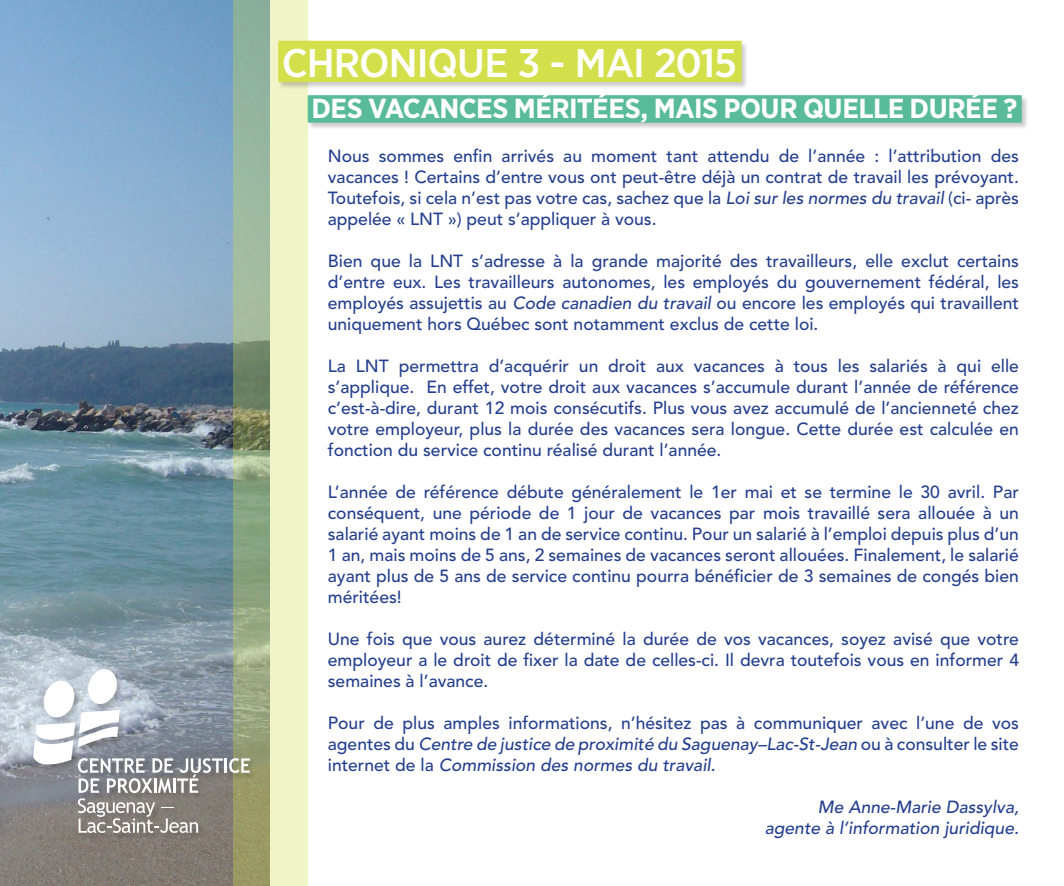
<style>
.page{position:relative;width:1064px;height:886px;background:#fff}
.page>*{position:absolute;margin:0;border:0;box-sizing:border-box;transform-origin:0 0}
.RCN__Titre_N1{font:500 40px "Gotham Narrow";letter-spacing:-.025em;color:#fff;scale:1.06 1}
.RCN__Titre_N2{font:700 27.5px "Gotham Narrow";letter-spacing:-.015em;color:#fff;scale:1.06 1}
.t1{font:500 17.5px/21px "Avenir LT Std";color:#253f8e;text-align:justify}
.t2{font:italic 500 17.5px "Avenir LT Std";color:#253f8e}
.s1{font-style:italic}
</style>
<div class="page">
<img style="left:0;top:0;width:233px;height:886px">
<svg style="left:233px;top:0;width:75px;height:886px;background:#c8d3ab"></svg>
<div style="left:277px;top:41px;width:472px;height:49px;background:#231f20;opacity:.23"></div>
<div style="left:278px;top:41px;width:463px;height:41px;background:#d4df4c"></div>
<div style="left:307px;top:93px;width:721px;height:38px;background:#231f20;opacity:.23"></div>
<div style="left:308px;top:95px;width:714px;height:28px;background:#59bb9a"></div>
<div style="left:33px;top:669px;width:224px;height:171px;background:#231f20;opacity:.23"></div>
<svg style="left:33px;top:669px;width:217px;height:164px"></svg>
<p class="RCN__Titre_N1" style="left:282px;top:38px;width:431px">CHRONIQUE 3 - MAI 2015</p>
<p class="RCN__Titre_N2" style="left:311px;top:90px;width:667px">DES VACANCES MÉRITÉES, MAIS POUR QUELLE DURÉE ?</p>
<p class="t1" style="left:328px;top:146px;width:692px">Nous sommes enfin arrivés au moment tant attendu de l’année : l’attribution des vacances ! Certains d’entre vous ont peut-être déjà un contrat de travail les prévoyant.<br>Toutefois, si cela n’est pas votre cas, sachez que la <span class="s1">Loi sur les normes du travail</span> (ci- après appelée « LNT ») peut s’appliquer à vous.</p>
<p class="t1" style="left:328px;top:251px;width:693px">Bien que la LNT s’adresse à la grande majorité des travailleurs, elle exclut certains d’entre eux. Les travailleurs autonomes, les employés du gouvernement fédéral, les employés assujettis au <span class="s1">Code canadien du travail</span> ou encore les employés qui travaillent uniquement hors Québec sont notamment exclus de cette loi.</p>
<p class="t1" style="left:328px;top:356px;width:692px">La LNT permettra d’acquérir un droit aux vacances à tous les salariés à qui elle s’applique. En effet, votre droit aux vacances s’accumule durant l’année de référence c’est-à-dire, durant 12 mois consécutifs. Plus vous avez accumulé de l’ancienneté chez votre employeur, plus la durée des vacances sera longue. Cette durée est calculée en fonction du service continu réalisé durant l’année.</p>
<p class="t1" style="left:328px;top:482px;width:693px">L’année de référence débute généralement le 1er mai et se termine le 30 avril. Par conséquent, une période de 1 jour de vacances par mois travaillé sera allouée à un salarié ayant moins de 1 an de service continu. Pour un salarié à l’emploi depuis plus d’un 1 an, mais moins de 5 ans, 2 semaines de vacances seront allouées. Finalement, le salarié ayant plus de 5 ans de service continu pourra bénéficier de 3 semaines de congés bien méritées!</p>
<p class="t1" style="left:328px;top:629px;width:693px">Une fois que vous aurez déterminé la durée de vos vacances, soyez avisé que votre employeur a le droit de fixer la date de celles-ci. Il devra toutefois vous en informer 4 semaines à l’avance.</p>
<p class="t1" style="left:328px;top:713px;width:692px">Pour de plus amples informations, n’hésitez pas à communiquer avec l’une de vos agentes du <span class="s1">Centre de justice de proximité du Saguenay–Lac-St-Jean</span> ou à consulter le site internet de la <span class="s1">Commission des normes du travail</span>.</p>
<p class="t2" style="left:818px;top:797px;width:202px">Me Anne-Marie Dassylva,</p>
<p class="t2" style="left:765px;top:818px;width:256px">agente à l’information juridique.</p>
</div>
